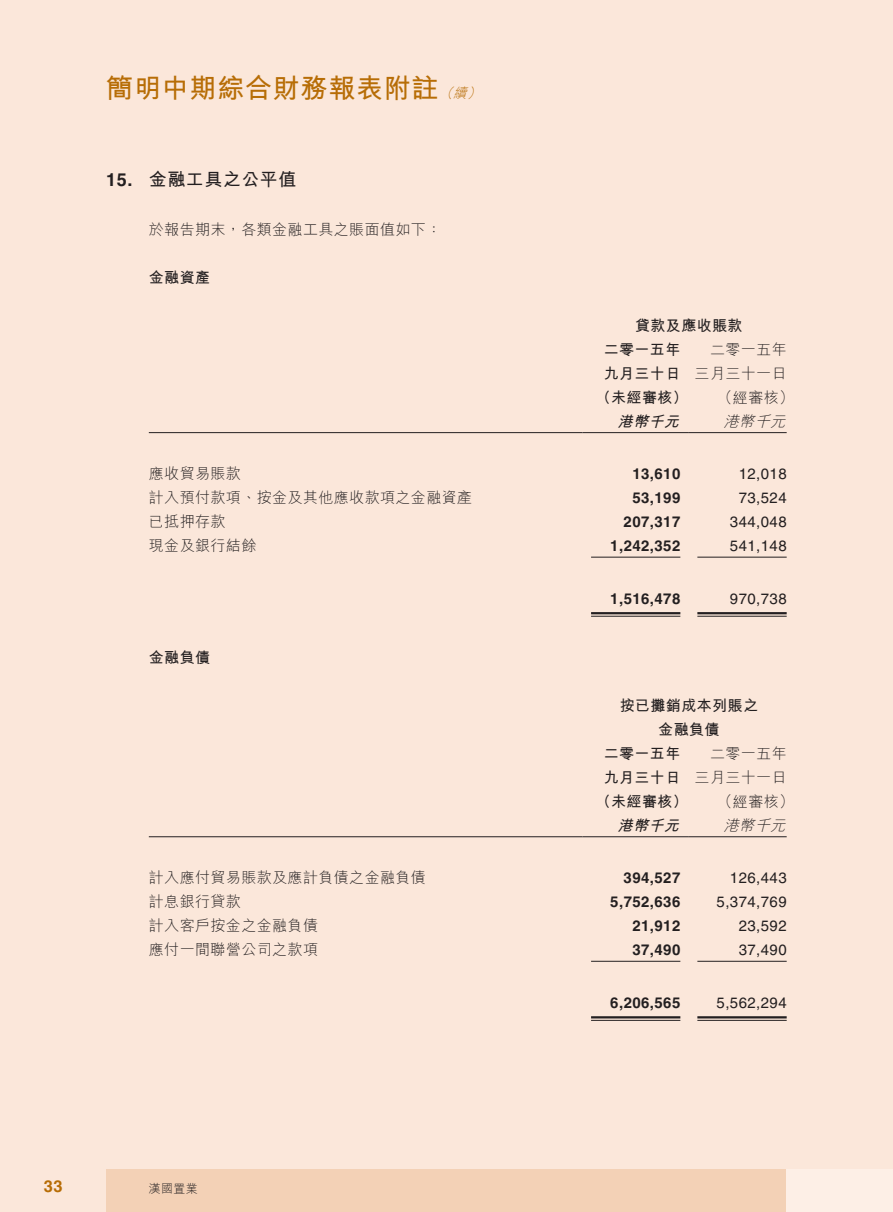
<style>
.page{position:relative;width:893px;height:1212px;background:#fbe7da}
.page>*{position:absolute;margin:0;border:0;box-sizing:border-box;transform-origin:0 0}
.t1{font:700 27px "M Hei HK";letter-spacing:.03em;color:#b76d06}
.t2{font:700 18px "M Hei HK";letter-spacing:.03em;color:#231f20}
.t3{font:700 16.5px "Helvetica LT Std";color:#b76d06}
.t4{font:300 15px/24px "M Hei HK";letter-spacing:.03em;color:#231f20;text-align:right}
.t5{font:700 15px "Helvetica LT Std";letter-spacing:.03em;color:#231f20}
.t6{font:15px "Helvetica LT Std";letter-spacing:.03em;color:#231f20}
.t7{font:700 15px/24px "M Hei HK";letter-spacing:.03em;color:#231f20}
.t8{font:italic 700 15px "M Hei HK";color:#231f20}
.t9{font:italic 300 15px "M Hei HK";color:#231f20}
.t10{font:300 12px "M Hei HK";color:#231f20}
.s1{font-weight:300;font-style:italic;font-size:13.5px}
.s2{font-family:"Helvetica LT Std"}
</style>
<div class="page">
<div style="left:106px;top:1169px;width:787px;height:43px;background:#f3d1b6"></div>
<div style="left:787px;top:1169px;width:106px;height:43px;background:#fdefe6"></div>
<hr style="left:149px;top:432px;width:434px;height:1px;background:#231f20">
<hr style="left:583px;top:432px;width:106px;height:1px;background:#231f20">
<hr style="left:689px;top:432px;width:98px;height:1px;background:#231f20">
<hr style="left:591px;top:557px;width:89px;height:1px;background:#231f20">
<hr style="left:697px;top:557px;width:90px;height:1px;background:#231f20">
<hr style="left:591px;top:612px;width:89px;height:2px;background:#231f20">
<hr style="left:591px;top:616px;width:89px;height:1px;background:#231f20">
<hr style="left:697px;top:612px;width:90px;height:2px;background:#231f20">
<hr style="left:697px;top:616px;width:90px;height:1px;background:#231f20">
<hr style="left:149px;top:836px;width:434px;height:1px;background:#231f20">
<hr style="left:583px;top:836px;width:106px;height:1px;background:#231f20">
<hr style="left:689px;top:836px;width:98px;height:1px;background:#231f20">
<hr style="left:591px;top:961px;width:89px;height:1px;background:#231f20">
<hr style="left:697px;top:961px;width:90px;height:1px;background:#231f20">
<hr style="left:591px;top:1016px;width:89px;height:2px;background:#231f20">
<hr style="left:591px;top:1020px;width:89px;height:1px;background:#231f20">
<hr style="left:697px;top:1016px;width:90px;height:2px;background:#231f20">
<hr style="left:697px;top:1020px;width:90px;height:1px;background:#231f20">
<h1 class="t1" style="left:106px;top:68px;width:381px">簡明中期綜合財務報表附註<span class="s1">（續）</span></h1>
<p class="t2" style="left:106px;top:166px;width:192px"><span class="s2">15.</span> 金融工具之公平值</p>
<p class="t4" style="left:149px;top:216px;width:294px">於報告期末，各類金融工具之賬面值如下：</p>
<p class="t7" style="left:149px;top:264px;width:63px">金融資產</p>
<p class="t7" style="left:604px;top:312px;width:140px;text-indent:31px">貸款及應收賬款二零一五年<br>九月三十日</p>
<p class="t4" style="left:695px;top:336px;width:94px">二零一五年三月三十一日</p>
<p class="t7" style="left:596px;top:384px;width:94px">（未經審核）</p>
<p class="t4" style="left:717px;top:384px;width:78px">（經審核）</p>
<p class="t8" style="left:618px;top:410px;width:68px">港幣千元</p>
<p class="t9" style="left:724px;top:410px;width:68px">港幣千元</p>
<p class="t4" style="left:149px;top:461px;width:94px">應收貿易賬款</p>
<p class="t5" style="left:632px;top:465px;width:49px">13,610</p>
<p class="t6" style="left:739px;top:465px;width:49px">12,018</p>
<p class="t4" style="left:149px;top:485px;width:325px">計入預付款項、按金及其他應收款項之金融資產</p>
<p class="t5" style="left:632px;top:489px;width:49px">53,199</p>
<p class="t6" style="left:739px;top:489px;width:49px">73,524</p>
<p class="t4" style="left:149px;top:509px;width:78px">已抵押存款</p>
<p class="t5" style="left:624px;top:513px;width:58px">207,317</p>
<p class="t6" style="left:730px;top:513px;width:58px">344,048</p>
<p class="t4" style="left:149px;top:533px;width:109px">現金及銀行結餘</p>
<p class="t5" style="left:610px;top:537px;width:72px">1,242,352</p>
<p class="t6" style="left:730px;top:537px;width:58px">541,148</p>
<p class="t5" style="left:610px;top:589px;width:72px">1,516,478</p>
<p class="t6" style="left:730px;top:590px;width:58px">970,738</p>
<p class="t7" style="left:149px;top:644px;width:63px">金融負債</p>
<p class="t7" style="left:620px;top:692px;width:140px">按已攤銷成本列賬之</p>
<p class="t7" style="left:658px;top:716px;width:63px">金融負債</p>
<p class="t7" style="left:604px;top:740px;width:78px">二零一五年</p>
<p class="t7" style="left:604px;top:764px;width:78px">九月三十日</p>
<p class="t4" style="left:695px;top:741px;width:94px">二零一五年三月三十一日</p>
<p class="t7" style="left:596px;top:788px;width:94px">（未經審核）</p>
<p class="t4" style="left:717px;top:789px;width:78px">（經審核）</p>
<p class="t8" style="left:618px;top:814px;width:68px">港幣千元</p>
<p class="t9" style="left:724px;top:815px;width:68px">港幣千元</p>
<p class="t4" style="left:149px;top:865px;width:279px">計入應付貿易賬款及應計負債之金融負債</p>
<p class="t5" style="left:624px;top:869px;width:58px">394,527</p>
<p class="t6" style="left:730px;top:869px;width:58px">126,443</p>
<p class="t4" style="left:149px;top:889px;width:94px">計息銀行貸款</p>
<p class="t5" style="left:610px;top:893px;width:72px">5,752,636</p>
<p class="t6" style="left:717px;top:893px;width:72px">5,374,769</p>
<p class="t4" style="left:149px;top:913px;width:171px">計入客戶按金之金融負債</p>
<p class="t5" style="left:632px;top:917px;width:49px">21,912</p>
<p class="t6" style="left:739px;top:917px;width:49px">23,592</p>
<p class="t4" style="left:149px;top:937px;width:171px">應付一間聯營公司之款項</p>
<p class="t5" style="left:632px;top:941px;width:49px">37,490</p>
<p class="t6" style="left:739px;top:941px;width:49px">37,490</p>
<p class="t5" style="left:610px;top:993px;width:72px">6,206,565</p>
<p class="t6" style="left:717px;top:994px;width:72px">5,562,294</p>
<p class="t3" style="left:44px;top:1176px;width:20px">33</p>
<p class="t10" style="left:149px;top:1180px;width:51px">漢國置業</p>
</div>
